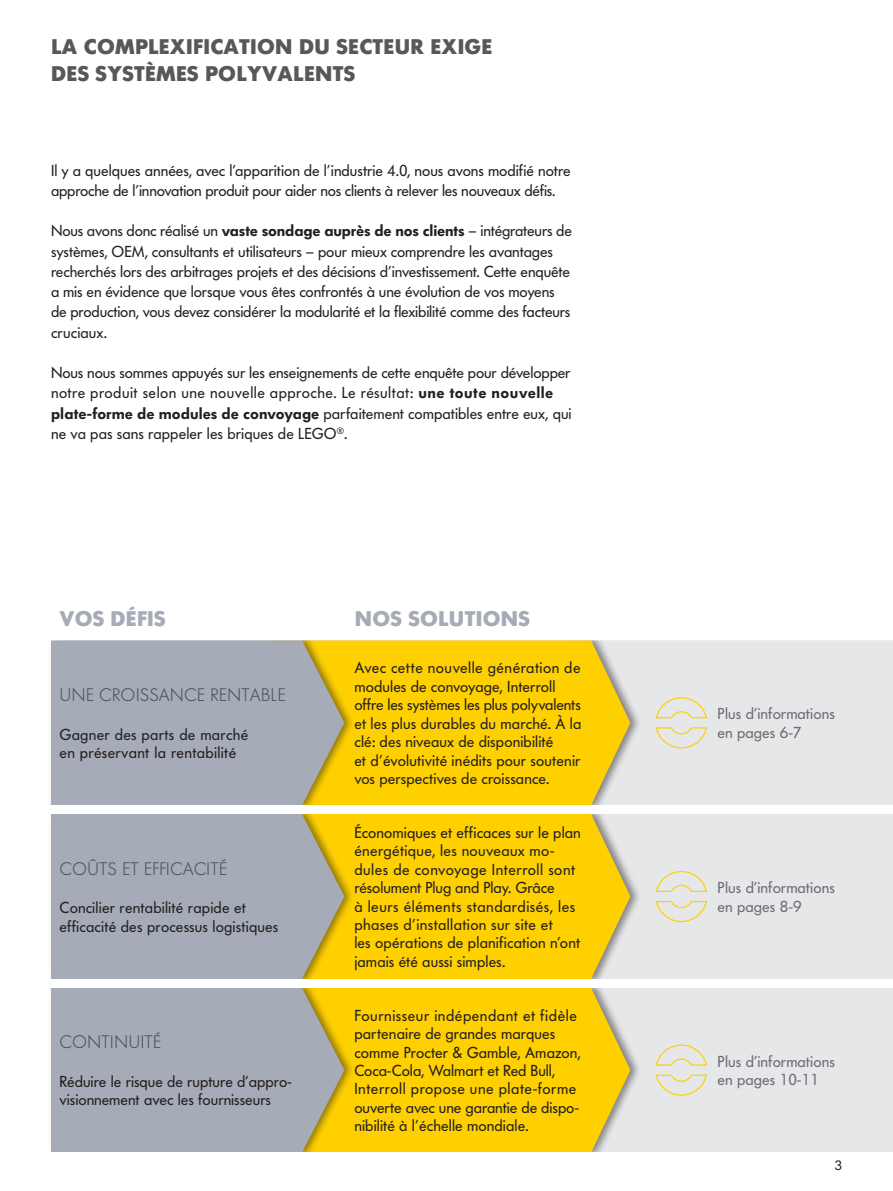
<style>
.page{position:relative;width:893px;height:1191px;background:#fff}
.page>*{position:absolute;margin:0;border:0;box-sizing:border-box;transform-origin:0 0}
.t1{font:700 21px/27px "Futura BQ";letter-spacing:.015em;color:#57585a}
.t2{font:700 21px "Futura BQ";letter-spacing:.015em;color:#a6acb7}
.t3{font:300 18px "Futura BQ";color:#45555f}
.t4{font:15.75px/18.5px "Futura BQ";color:#231f20}
.t5{font:15.75px/18.5px "Futura BQ";letter-spacing:.005em;color:#6c6d70}
.t6{font:15.75px/18.5px "Futura BQ";letter-spacing:.02em;color:#231f20}
.t7{font:13.5px "Futura BQ";color:#231f20}
.s1{font-weight:600}
</style>
<div class="page">
<div style="left:572px;top:640px;width:321px;height:165px;background:#e6e7e9"></div>
<div style="left:263px;top:633px;width:378px;height:179px;background:#231f20;opacity:.5"></div>
<div style="left:355px;top:640px;width:275px;height:165px;background:#ffd000"></div>
<div style="left:48px;top:633px;width:307px;height:179px;background:#231f20;opacity:.5"></div>
<svg style="left:51px;top:640px;width:293px;height:165px;background:#aaadaa"></svg>
<div style="left:0;top:632px;width:893px;height:8px;background:#fff"></div>
<div style="left:572px;top:814px;width:321px;height:165px;background:#e6e7e9"></div>
<div style="left:263px;top:806px;width:378px;height:180px;background:#231f20;opacity:.5"></div>
<div style="left:355px;top:814px;width:275px;height:165px;background:#ffd000"></div>
<div style="left:48px;top:806px;width:307px;height:180px;background:#231f20;opacity:.5"></div>
<svg style="left:51px;top:814px;width:293px;height:165px;background:#aaadaa"></svg>
<div style="left:572px;top:987px;width:321px;height:165px;background:#e6e7e9"></div>
<div style="left:263px;top:980px;width:378px;height:180px;background:#231f20;opacity:.5"></div>
<div style="left:355px;top:987px;width:275px;height:165px;background:#ffd000"></div>
<div style="left:48px;top:980px;width:307px;height:180px;background:#231f20;opacity:.5"></div>
<svg style="left:51px;top:987px;width:293px;height:165px;background:#abadaa"></svg>
<div style="left:0;top:979px;width:893px;height:8px;background:#fff"></div>
<div style="left:0;top:1152px;width:893px;height:9px;background:#fff"></div>
<svg style="left:655px;top:697px;width:52px;height:52px"></svg>
<svg style="left:655px;top:870px;width:52px;height:52px"></svg>
<svg style="left:655px;top:1044px;width:52px;height:52px"></svg>
<div style="left:0;top:805px;width:893px;height:9px;background:#fff"></div>
<h1 class="t1" style="left:51px;top:33px;width:443px">LA COMPLEXIFICATION DU SECTEUR EXIGE<br>DES SYSTÈMES POLYVALENTS</h1>
<p class="t4" style="left:51px;top:160px;width:521px;line-height:20.2px">Il y a quelques années, avec l’apparition de l’industrie 4.0, nous avons modifié notre approche de l’innovation produit pour aider nos clients à relever les nouveaux défis.</p>
<p class="t4" style="left:51px;top:221px;width:522px;line-height:20.2px">Nous avons donc réalisé un <span class="s1">vaste sondage auprès de nos clients</span> – intégrateurs de systèmes, OEM, consultants et utilisateurs – pour mieux comprendre les avantages recherchés lors des arbitrages projets et des décisions d’investissement. Cette enquête a mis en évidence que lorsque vous êtes confrontés à une évolution de vos moyens de production, vous devez considérer la modularité et la flexibilité comme des facteurs cruciaux.</p>
<p class="t4" style="left:51px;top:362px;width:522px;line-height:20.2px">Nous nous sommes appuyés sur les enseignements de cette enquête pour développer notre produit selon une nouvelle approche. Le résultat: <span class="s1">une toute nouvelle plate-forme de modules de convoyage</span> parfaitement compatibles entre eux, qui ne va pas sans rappeler les briques de LEGO<sup>®</sup>.</p>
<h1 class="t2" style="left:60px;top:604px;width:98px">VOS dé fis</h1>
<h1 class="t2" style="left:355px;top:605px;width:177px">NOS SOLUTIONS</h1>
<p class="t3" style="left:60px;top:683px;width:12px">UNE</p>
<p class="t3" style="left:99px;top:683px;width:12px">CROISSANCE</p>
<p class="t3" style="left:210px;top:683px;width:11px">RENTABLE</p>
<p class="t6" style="left:60px;top:725px;width:190px">Gagner des parts de marché en préservant la rentabilité</p>
<p class="t3" style="left:60px;top:856px;width:94px">COÛTSETEFFICACITÉ</p>
<p class="t4" style="left:60px;top:898px;width:220px">Concilier rentabilité rapide et efficacité des processus logistiques</p>
<p class="t3" style="left:60px;top:1030px;width:12px">CONTINUITÉ</p>
<p class="t4" style="left:60px;top:1072px;width:234px">Réduire le risque de rupture d’appro&shy;visionnement avec les fournisseurs</p>
<p class="t4" style="left:354px;top:658px;width:229px">Avec cette nouvelle génération de modules de convoyage, Interroll offre les systèmes les plus polyvalents et les plus durables du marché. À la clé: des niveaux de disponibilité<br>et d’évolutivité inédits pour soutenir vos perspectives de croissance.</p>
<p class="t4" style="left:354px;top:823px;width:228px">Économiques et efficaces sur le plan énergétique, les nouveaux mo&shy;dules de convoyage Interroll sont résolument Plug and Play. Grâce<br>à leurs éléments standardisés, les phases d’installation sur site et<br>les opérations de planification n’ont jamais été aussi simples.</p>
<p class="t4" style="left:354px;top:1005px;width:228px">Fournisseur indépendant et fidèle partenaire de grandes marques comme Procter &amp; Gamble, Amazon, Coca-Cola, Walmart et Red Bull, Interroll propose une plate-forme ouverte avec une garantie de dispo&shy;nibilité à l’échelle mondiale.</p>
<p class="t5" style="left:718px;top:704px;width:119px">Plus d’informations en pages 6-7</p>
<p class="t5" style="left:718px;top:878px;width:119px">Plus d’informations en pages 8-9</p>
<p class="t5" style="left:718px;top:1052px;width:119px">Plus d’informations en pages 10-11</p>
<p class="t7" style="left:835px;top:1156px;width:9px">3</p>
</div>
